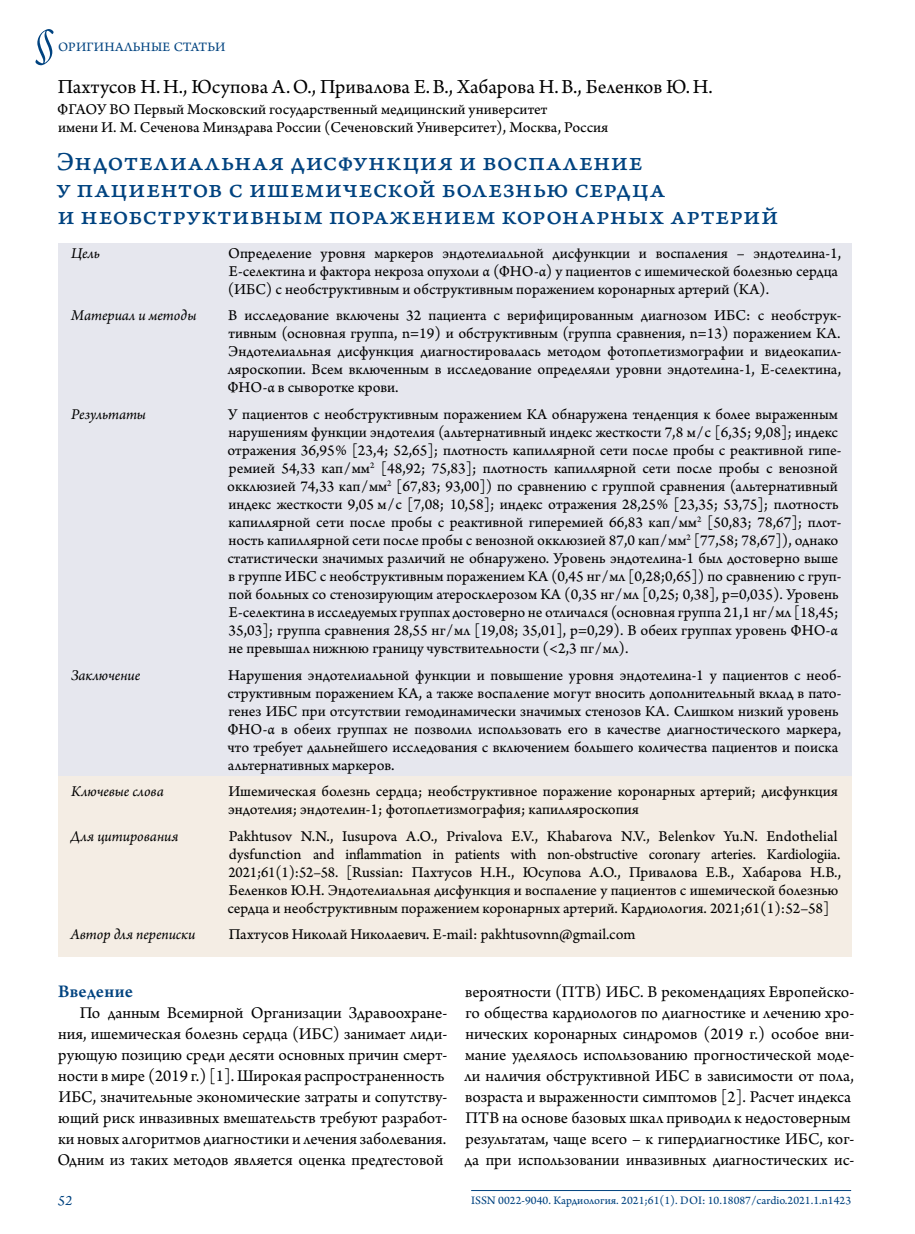
<style>
.page{position:relative;width:915px;height:1234px;background:#fff}
.page>*{position:absolute;margin:0;border:0;box-sizing:border-box;transform-origin:0 0}
.t1{font:54px "Arno Pro Light Italic Display";color:#004380}
.t2{font:27px/27px "Arno Pro Caption";letter-spacing:.015em;color:#004380}
.t3{font:21px "Arno Pro";color:#000}
.t4{font:600 18.75px "Arno Pro";letter-spacing:.015em;color:#004380}
.t5{font:17.25px/21px "Arno Pro";color:#000}
.t6{font:15.75px/18px "Arno Pro Sm Text";color:#000}
.t7{font:italic 15.75px "Arno Pro";letter-spacing:-.005em;color:#000}
.t8{font:15px "Arno Pro Italic Sm Text";color:#004380}
.t9{font:13.5px "Arno Pro Sm Text";letter-spacing:.01em;color:#004380}
.t10{font:12px "Arno Pro Sm Text";color:#004380}
</style>
<div class="page">
<hr style="left:471px;top:1189px;width:379px;height:1px;background:#004380">
<div style="left:58px;top:243px;width:792px;height:68px;background:#e6e7ee"></div>
<div style="left:58px;top:305px;width:792px;height:105px;background:#e6e7ee"></div>
<div style="left:58px;top:404px;width:792px;height:266px;background:#e6e7ee"></div>
<div style="left:58px;top:664px;width:792px;height:123px;background:#e6e7ee"></div>
<div style="left:58px;top:776px;width:792px;height:55px;background:#f4ede4"></div>
<div style="left:58px;top:825px;width:792px;height:105px;background:#f4ede4"></div>
<div style="left:58px;top:924px;width:792px;height:32px;background:#f4ede4"></div>
<h1 class="t1" style="left:35px;top:12px;width:22px">§</h1>
<p class="t9" style="left:58px;top:39px;width:169px">ОРИГИНАЛЬНЫЕ СТАТЬИ</p>
<h3 class="t3" style="left:58px;top:75px;width:656px">Пахтусов Н.Н., Юсупова А.О., Привалова Е.В., Хабарова Н.В., Беленков Ю.Н.</h3>
<p class="t6" style="left:57px;top:101px;width:552px">ФГАОУ ВО Первый Московский государственный медицинский университет<br>имени И. М. Сеченова Минздрава России (Сеченовский Университет), Москва, Россия</p>
<h2 class="t2" style="left:56px;top:149px;width:723px">Эндотелиальная дисфункция и воспаление<br>у пациентов с ишемической болезнью сердца<br>и необструктивным поражением коронарных артерий</h2>
<p class="t7" style="left:71px;top:244px;width:30px">Цель</p>
<p class="t6" style="left:228px;top:245px;width:614px">Определение уровня маркеров эндотелиальной дисфункции и воспаления – эндотелина-1,<br>Е-селектина и фактора некроза опухоли α (ФНО-α) у пациентов с ишемической болезнью сердца (ИБС) с необструктивным и обструктивным поражением коронарных артерий (КА).</p>
<p class="t7" style="left:71px;top:306px;width:127px">Материал и методы</p>
<p class="t6" style="left:227px;top:307px;width:615px;text-align:justify">В исследование включены 32 пациента с верифицированным диагнозом ИБС: с необструк&shy;тивным (основная группа, n=19) и обструктивным (группа сравнения, n=13) поражением КА.<br>Эндотелиальная дисфункция диагностировалась методом фотоплетизмографии и видеокапил&shy;ляроскопии. Всем включенным в исследование определяли уровни эндотелина-1, Е-селектина, ФНО-α в сыворотке крови.</p>
<p class="t7" style="left:71px;top:405px;width:76px">Результаты</p>
<p class="t6" style="left:227px;top:406px;width:615px">У пациентов с необструктивным поражением КА обнаружена тенденция к более выраженным нарушениям функции эндотелия (альтернативный индекс жесткости 7,8 м/с [6,35; 9,08]; индекс отражения 36,95% [23,4; 52,65]; плотность капиллярной сети после пробы с реактивной гипе&shy;ремией 54,33 кап/мм<sup>2</sup> [48,92; 75,83]; плотность капиллярной сети после пробы с венозной окклюзией 74,33 кап/мм<sup>2</sup> [67,83; 93,00]) по сравнению с группой сравнения (альтернативный индекс жесткости 9,05 м/с [7,08; 10,58]; индекс отражения 28,25% [23,35; 53,75]; плотность капиллярной сети после пробы с реактивной гиперемией 66,83 кап/мм<sup>2</sup> [50,83; 78,67]; плот&shy;ность капиллярной сети после пробы с венозной окклюзией 87,0 кап/мм<sup>2</sup> [77,58; 78,67]), однако статистически значимых различий не обнаружено. Уровень эндотелина-1 был достоверно выше в группе ИБС с необструктивным поражением КА (0,45 нг/мл [0,28;0,65]) по сравнению с груп&shy;пой больных со стенозирующим атеросклерозом КА (0,35 нг/мл [0,25; 0,38], p=0,035). Уровень Е-селектина в исследуемых группах достоверно не отличался (основная группа 21,1 нг/мл [18,45; 35,03]; группа сравнения 28,55 нг/мл [19,08; 35,01], p=0,29). В обеих группах уровень ФНО-α не превышал нижнюю границу чувствительности (&lt;2,3 пг/мл).</p>
<p class="t7" style="left:71px;top:665px;width:71px">Заключение</p>
<p class="t6" style="left:227px;top:666px;width:615px">Нарушения эндотелиальной функции и повышение уровня эндотелина-1 у пациентов с необ&shy;структивным поражением КА, а также воспаление могут вносить дополнительный вклад в пато&shy;генез ИБС при отсутствии гемодинамически значимых стенозов КА. Слишком низкий уровень ФНО-α в обеих группах не позволил использовать его в качестве диагностического маркера, что требует дальнейшего исследования с включением большего количества пациентов и поиска альтернативных маркеров.</p>
<p class="t7" style="left:71px;top:782px;width:94px">Ключевые слова</p>
<p class="t6" style="left:228px;top:783px;width:611px">Ишемическая болезнь сердца; необструктивное поражение коронарных артерий; дисфункция эндотелия; эндотелин-1; фотоплетизмография; капилляроскопия</p>
<p class="t7" style="left:70px;top:826px;width:109px">Для цитирования</p>
<p class="t6" style="left:227px;top:827px;width:615px">Pakhtusov N.N., Iusupova A.O., Privalova E.V., Khabarova N.V., Belenkov Yu.N. Endothelial dysfunction and inflammation in patients with non-obstructive coronary arteries. Kardiologiia.<br>2021;61(1):52–58. [Russian: Пахтусов Н.Н., Юсупова А.О., Привалова Е.В., Хабарова Н.В., Беленков Ю.Н. Эндотелиальная дисфункция и воспаление у пациентов с ишемической болезнью сердца и необструктивным поражением коронарных артерий. Кардиология. 2021;61(1):52–58]</p>
<p class="t7" style="left:70px;top:925px;width:127px">Автор для переписки</p>
<p class="t6" style="left:228px;top:926px;width:408px">Пахтусов Николай Николаевич. E-mail: pakhtusovnn@gmail.com</p>
<p class="t4" style="left:58px;top:980px;width:76px">Введение</p>
<p class="t5" style="left:57px;top:1002px;width:391px;text-indent:22px">По данным Всемирной Организации Здравоохране&shy;ния, ишемическая болезнь сердца (ИБС) занимает лиди&shy;рующую позицию среди десяти основных причин смерт&shy;ности в мире (2019 г.) [1]. Широкая распространенность ИБС, значительные экономические затраты и сопутству&shy;ющий риск инвазивных вмешательств требуют разработ&shy;ки новых алгоритмов диагностики и лечения заболевания.<br>Одним из таких методов является оценка предтестовой</p>
<p class="t5" style="left:464px;top:981px;width:391px">вероятности (ПТВ) ИБС. В рекомендациях Европейско&shy;го общества кардиологов по диагностике и лечению хро&shy;нических коронарных синдромов (2019 г.) особое вни&shy;мание уделялось использованию прогностической моде&shy;ли наличия обструктивной ИБС в зависимости от пола, возраста и выраженности симптомов [2]. Расчет индекса ПТВ на основе базовых шкал приводил к недостоверным результатам, чаще всего – к гипердиагностике ИБС, ког&shy;да при использовании инвазивных диагностических ис-</p>
<p class="t8" style="left:58px;top:1190px;width:16px">52</p>
<p class="t10" style="left:471px;top:1192px;width:381px">ISSN 0022-9040. Кардиология. 2021;61(1). DOI: 10.18087/cardio.2021.1.n1423</p>
</div>
